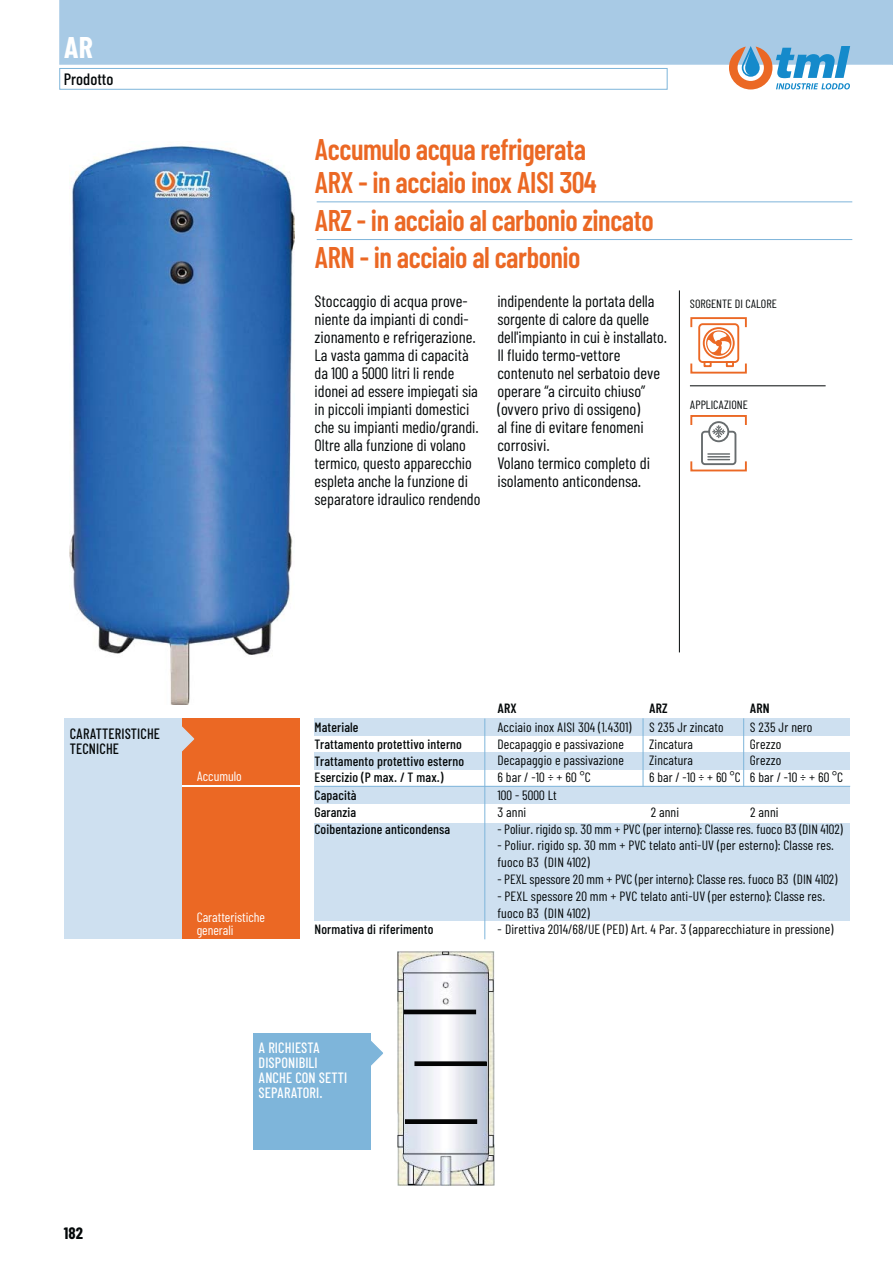
<style>
.page{position:relative;width:893px;height:1263px;background:#fff}
.page>*{position:absolute;margin:0;border:0;box-sizing:border-box;transform-origin:0 0}
.t1{font:600 30px/33px "Barlow Condensed";letter-spacing:-.015em;color:#eb6824;scale:.95 1}
.t2{font:700 30px "Barlow Condensed";color:#fff}
.t3{font:16.5px/18px "Barlow Condensed";color:#040809}
.t4{font:500 16.5px "Barlow Condensed";color:#040809}
.t5{font:700 16.5px "Barlow Condensed";color:#040809}
.t6{font:500 15px/15px "Barlow Condensed";letter-spacing:.01em;color:#fff;scale:.95 1}
.t7{font:500 15px/15px "Barlow Condensed";letter-spacing:.01em;color:#040809;scale:.95 1}
.t8{font:13.5px/16.8px "Barlow Condensed";letter-spacing:.01em;color:#040809}
.t9{font:500 13.5px/17px "Barlow Condensed";letter-spacing:.01em;color:#040809}
.t10{font:13.5px/13.5px "Barlow Condensed";color:#fff}
.t11{font:600 13.5px "Barlow Condensed";letter-spacing:.01em;color:#040809}
.t12{font:12px "Barlow Condensed";color:#040809}
</style>
<div class="page">
<img style="left:70px;top:146px;width:225px;height:559px">
<svg style="left:371px;top:1041px;width:12px;height:25px"></svg>
<div style="left:60px;top:0;width:832px;height:64px;background:#a8cae5"></div>
<svg style="left:892px;top:0;width:1px;height:64px"></svg>
<div style="left:60px;top:68px;width:607px;height:22px;border:1px solid #7eb5da"></div>
<svg style="left:729px;top:46px;width:121px;height:44px"></svg>
<div style="left:253px;top:1033px;width:118px;height:116px;background:#7eb5da"></div>
<hr style="left:679px;top:290px;width:1px;height:362px;background:#040809">
<img style="left:398px;top:952px;width:97px;height:233px">
<div style="left:404px;top:1010px;width:72px;height:4px;border:1px solid #040505"></div>
<hr style="left:415px;top:1062px;width:71px;height:4px;background:#040505">
<div style="left:414px;top:1061px;width:73px;height:5px;border:1px solid #040505"></div>
<hr style="left:405px;top:1120px;width:72px;height:3px;background:#040505">
<div style="left:405px;top:1119px;width:72px;height:5px;border:1px solid #040505"></div>
<hr style="left:690px;top:385px;width:135px;height:1px;background:#040809">
<div style="left:690px;top:317px;width:57px;height:57px;border:2px solid #eb6824"></div>
<div style="left:698px;top:323px;width:41px;height:40px;border:2px solid #eb6824;border-radius:3px"></div>
<div style="left:726px;top:361px;width:8px;height:6px;border:2px solid #eb6824"></div>
<svg style="left:690px;top:327px;width:57px;height:39px"></svg>
<div style="left:703px;top:361px;width:9px;height:6px;border:2px solid #eb6824"></div>
<div style="left:715px;top:340px;width:7px;height:6px;background:#eb6824;border-radius:50%"></div>
<div style="left:182px;top:719px;width:117px;height:66px;background:#eb6824"></div>
<svg style="left:182px;top:726px;width:13px;height:26px"></svg>
<div style="left:182px;top:788px;width:117px;height:151px;background:#eb6824"></div>
<div style="left:315px;top:822px;width:535px;height:99px;background:#cee0f0"></div>
<div style="left:315px;top:786px;width:535px;height:17px;background:#cee0f0"></div>
<div style="left:315px;top:719px;width:535px;height:17px;background:#cee0f0"></div>
<div style="left:315px;top:752px;width:535px;height:17px;background:#cee0f0"></div>
<div style="left:64px;top:719px;width:118px;height:220px;background:#cee0f0"></div>
<hr style="left:315px;top:786px;width:535px;height:1px;background:#7eb5da">
<hr style="left:484px;top:719px;width:1px;height:220px;background:#7eb5da">
<hr style="left:317px;top:202px;width:535px;height:1px;background:#7eb5da">
<hr style="left:317px;top:239px;width:535px;height:1px;background:#7eb5da">
<hr style="left:643px;top:718px;width:1px;height:69px;background:#7eb5da">
<hr style="left:743px;top:718px;width:1px;height:69px;background:#7eb5da">
<div style="left:690px;top:415px;width:57px;height:56px;border:2px solid #eb6824"></div>
<div style="left:701px;top:431px;width:35px;height:34px;border:2px solid #676c6e;border-radius:3px"></div>
<div style="left:708px;top:421px;width:21px;height:21px;border:2px solid #676c6e;border-radius:50%"></div>
<svg style="left:690px;top:425px;width:57px;height:36px"></svg>
<hr style="left:707px;top:456px;width:23px;height:2px;background:#676c6e">
<hr style="left:707px;top:453px;width:23px;height:2px;background:#676c6e">
<h1 class="t2" style="left:64px;top:30px;width:31px">AR</h1>
<p class="t4" style="left:64px;top:73px;width:51px">Prodotto</p>
<h1 class="t1" style="left:315px;top:136px;width:299px">Accumulo acqua refrigerata<br>ARX - in acciaio inox AISI 304</h1>
<h1 class="t1" style="left:315px;top:204px;width:358px;line-height:37.5px">ARZ - in acciaio al carbonio zincato<br>ARN - in acciaio al carbonio</h1>
<p class="t3" style="left:315px;top:294px;width:167px">Stoccaggio di acqua prove&shy;niente da impianti di condi&shy;zionamento e refrigerazione.<br>La vasta gamma di capacità da 100 a 5000 litri li rende idonei ad essere impiegati sia in piccoli impianti domestici che su impianti medio/grandi.<br>Oltre alla funzione di volano termico, questo apparecchio espleta anche la funzione di separatore idraulico rendendo</p>
<p class="t3" style="left:497px;top:294px;width:171px">indipendente la portata della sorgente di calore da quelle dell'impianto in cui è installato.<br>Il fluido termo-vettore contenuto nel serbatoio deve operare “a circuito chiuso” (ovvero privo di ossigeno)<br>al fine di evitare fenomeni corrosivi.<br>Volano termico completo di isolamento anticondensa.</p>
<p class="t12" style="left:690px;top:299px;width:88px">SORGENTE DI CALORE</p>
<p class="t12" style="left:690px;top:400px;width:60px">APPLICAZIONE</p>
<p class="t7" style="left:70px;top:728px;width:97px">CARATTERISTICHE<br>TECNICHE</p>
<p class="t10" style="left:197px;top:771px;width:47px">Accumulo</p>
<p class="t10" style="left:197px;top:911px;width:70px">Caratteristiche generali</p>
<p class="t9" style="left:314px;top:720px;width:151px">Materiale<br>Trattamento protettivo interno<br>Trattamento protettivo esterno<br>Esercizio (P max. / T max.)<br>Capacità<br>Garanzia<br>Coibentazione anticondensa</p>
<p class="t9" style="left:314px;top:922px;width:120px">Normativa di riferimento</p>
<p class="t11" style="left:497px;top:704px;width:21px">ARX</p>
<p class="t8" style="left:497px;top:720px;width:136px">Acciaio inox AISI 304 (1.4301)<br>Decapaggio e passivazione<br>Decapaggio e passivazione<br>6 bar / -10 ÷ + 60 °C</p>
<p class="t11" style="left:649px;top:704px;width:20px">ARZ</p>
<p class="t11" style="left:750px;top:704px;width:21px">ARN</p>
<p class="t8" style="left:649px;top:720px;width:93px">S 235 Jr zincato<br>Zincatura<br>Zincatura<br>6 bar / -10 ÷ + 60 °C</p>
<p class="t8" style="left:750px;top:720px;width:95px">S 235 Jr nero<br>Grezzo<br>Grezzo<br>6 bar / -10 ÷ + 60 °C</p>
<p class="t8" style="left:497px;top:788px;width:61px">100 - 5000 Lt<br>3 anni</p>
<p class="t8" style="left:651px;top:805px;width:30px">2 anni</p>
<p class="t8" style="left:750px;top:805px;width:30px">2 anni</p>
<p class="t8" style="left:497px;top:822px;width:347px">- Poliur. rigido sp. 30 mm + PVC (per interno): Classe res. fuoco B3 (DIN 4102)</p>
<p class="t8" style="left:497px;top:838px;width:338px">- Poliur. rigido sp. 30 mm + PVC telato anti-UV (per esterno): Classe res. fuoco B3 (DIN 4102)</p>
<p class="t8" style="left:497px;top:872px;width:341px">- PEXL spessore 20 mm + PVC (per interno): Classe res. fuoco B3 (DIN 4102)</p>
<p class="t8" style="left:497px;top:889px;width:329px">- PEXL spessore 20 mm + PVC telato anti-UV (per esterno): Classe res. fuoco B3 (DIN 4102)</p>
<p class="t8" style="left:497px;top:922px;width:337px">- Direttiva 2014/68/UE (PED) Art. 4 Par. 3 (apparecchiature in pressione)</p>
<p class="t6" style="left:258px;top:1042px;width:95px">A RICHIESTA<br>DISPONIBILI<br>ANCHE CON SETTI<br>SEPARATORI.</p>
<p class="t5" style="left:64px;top:1224px;width:21px">182</p>
</div>
